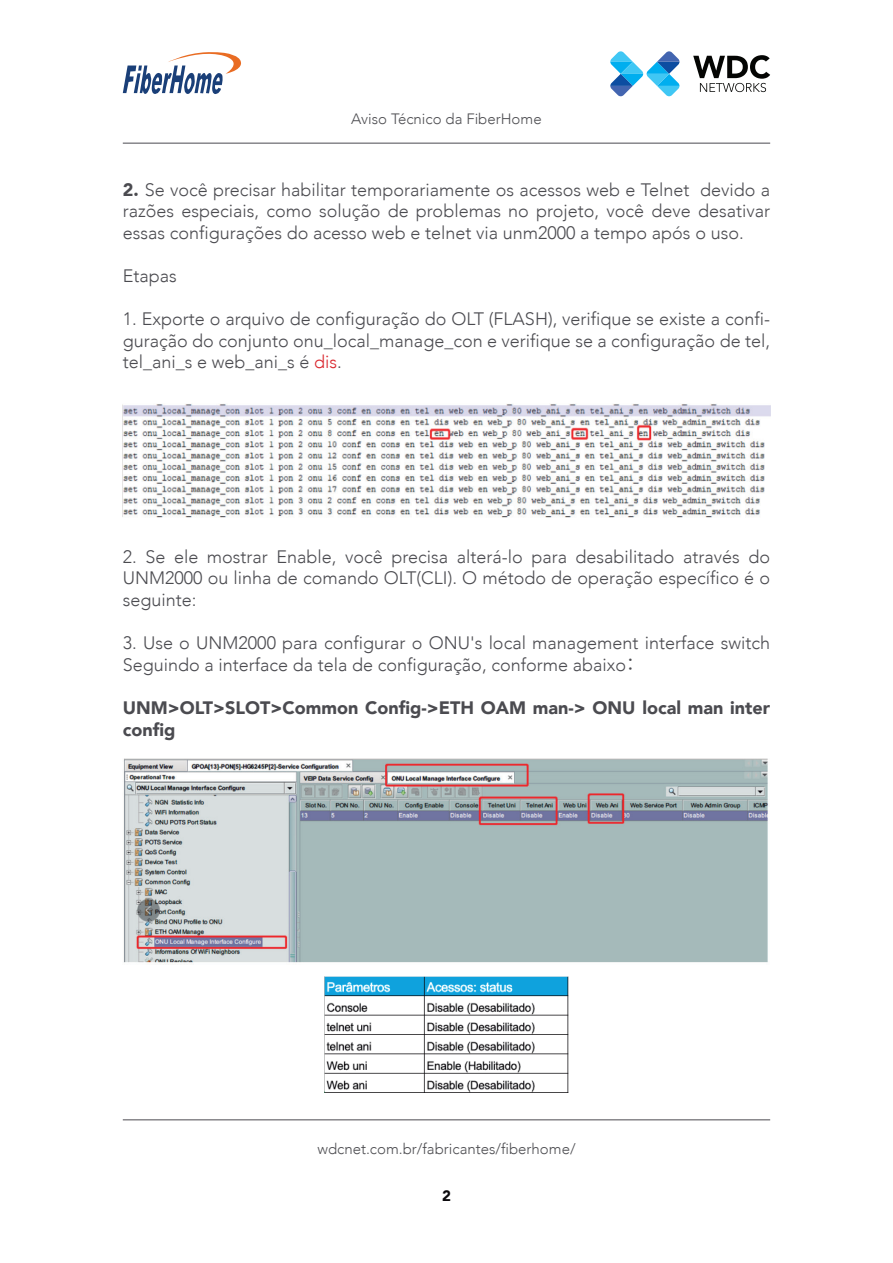
<style>
.page{position:relative;width:893px;height:1263px;background:#fff}
.page>*{position:absolute;margin:0;border:0;box-sizing:border-box;transform-origin:0 0}
.t1{font:300 18px/21.6px "Avenir";color:#4b4b50;text-align:justify}
.t2{font:900 18px/21.6px "Avenir";color:#4b4b50}
.t3{font:300 15px "Avenir";color:#4f4f53}
.t4{font:900 15px "Avenir";color:#0b090c}
.s1{font-weight:900}
.s2{color:#da282f}
.s3{font-family:"Koz Go Pr 6 N";font-weight:400}
</style>
<div class="page">
<svg style="left:123px;top:52px;width:118px;height:42px"></svg>
<svg style="left:693px;top:55px;width:77px;height:37px"></svg>
<svg style="left:610px;top:51px;width:69px;height:46px"></svg>
<hr style="left:123px;top:143px;width:647px;height:1px;background:#4b4a50">
<hr style="left:123px;top:1119px;width:647px;height:1px;background:#4b4a50">
<img style="left:123px;top:758px;width:645px;height:206px">
<img style="left:324px;top:977px;width:245px;height:116px">
<img style="left:123px;top:404px;width:647px;height:114px">
<p class="t3" style="left:351px;top:110px;width:192px">Aviso Técnico da FiberHome</p>
<p class="t1" style="left:123px;top:179px;width:649px"><span class="s1">2.</span> Se você precisar habilitar temporariamente os acessos web e Telnet devido a razões especiais, como solução de problemas no projeto, você deve desativar essas configurações do acesso web e telnet via unm2000 a tempo após o uso.</p>
<p class="t1" style="left:123px;top:265px;width:56px">Etapas</p>
<p class="t1" style="left:123px;top:308px;width:649px">1. Exporte o arquivo de configuração do OLT (FLASH), verifique se existe a confi&shy;guração do conjunto onu_local_manage_con e verifique se a configuração de tel, tel_ani_s e web_ani_s é <span class="s2">dis</span>.</p>
<p class="t1" style="left:123px;top:546px;width:649px">2. Se ele mostrar Enable, você precisa alterá-lo para desabilitado através do UNM2000 ou linha de comando OLT(CLI). O método de operação específico é o seguinte:</p>
<p class="t1" style="left:123px;top:632px;width:649px">3. Use o UNM2000 para configurar o ONU's local management interface switch<br>Seguindo a interface da tela de configuração, conforme abaixo<span class="s3">：</span></p>
<p class="t2" style="left:123px;top:696px;width:649px">UNM&gt;OLT&gt;SLOT&gt;Common Config-&gt;ETH OAM man-&gt; ONU local man inter config</p>
<p class="t3" style="left:317px;top:1139px;width:260px">wdcnet.com.br/fabricantes/fiberhome/</p>
<p class="t4" style="left:442px;top:1183px;width:10px">2</p>
</div>
